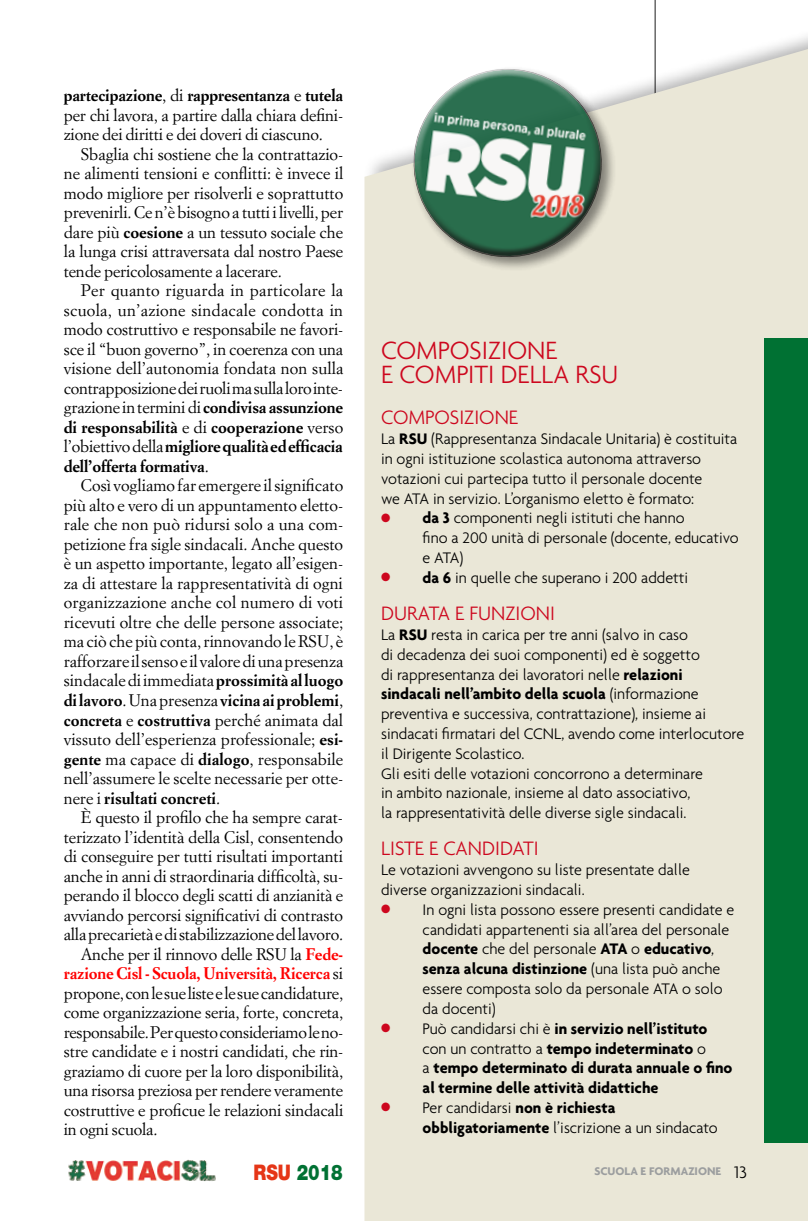
<style>
.page{position:relative;width:808px;height:1221px;background:#fff}
.page>*{position:absolute;margin:0;border:0;box-sizing:border-box;transform-origin:0 0}
.t1{font:300 27px/24px "Agenda";color:#cd071e}
.t2{font:900 21.45px "Helvetica Neue";color:#007133;scale:.8 1}
.t3{font:300 21px "Agenda";color:#cd071e}
.t4{font:16.5px/19.5px "Simoncini Garamond";letter-spacing:-.01em;color:#000;text-align:justify}
.t5{font:300 16.5px/19.8px "Agenda";color:#000}
.t6{font:700 16.5px/19.8px "Agenda";color:#000}
.t7{font:700 16.5px "Simoncini Garamond";letter-spacing:-.01em;color:#f00}
.t8{font:700 12px "Agenda";color:#9c9e9f}
.s1{font-weight:700}
.s2{font-weight:700;color:#f00}
.s3{font-weight:400;color:#000}
.s4{color:#e53517}
.s5{color:#cd071e}
.s6{font-weight:300}
.s7{font-weight:300;font-size:18px;color:#000}
</style>
<div class="page">
<hr style="left:655px;top:0;width:1px;height:1135px;background:#000">
<img style="left:68px;top:1159px;width:148px;height:22px">
<div style="left:362px;top:19px;width:446px;height:1201px;background:#fff"></div>
<div style="left:364px;top:49px;width:444px;height:1171px;background:#eae7d7"></div>
<div style="left:411px;top:66px;width:206px;height:206px;background:#000;opacity:.5"></div>
<svg style="left:405px;top:57px;width:206px;height:213px"></svg>
<div style="left:765px;top:338px;width:43px;height:804px;background:#007133"></div>
<p class="t4" style="left:64px;top:85px;width:281px"><span class="s1">partecipazione</span>, di <span class="s1">rappresentanza</span> e <span class="s1">tutela </span>per chi lavora, a partire dalla chiara defini&shy;zione dei diritti e dei doveri di ciascuno.</p>
<p class="t4" style="left:64px;top:144px;width:281px;text-indent:17px">Sbaglia chi sostiene che la contrattazio&shy;ne alimenti tensioni e conflitti: è invece il modo migliore per risolverli e soprattutto prevenirli. Ce n’è bisogno a tutti i livelli, per dare più <span class="s1">coesione</span> a un tessuto sociale che la lunga crisi attraversata dal nostro Paese tende pericolosamente a lacerare.</p>
<p class="t4" style="left:64px;top:280px;width:281px;text-indent:17px">Per quanto riguarda in particolare la scuola, un’azione sindacale condotta in modo costruttivo e responsabile ne favori&shy;sce il “buon governo”, in coerenza con una visione dell’autonomia fondata non sulla contrapposizione dei ruoli ma sulla loro inte&shy;grazione in termini di <span class="s1">condivisa assunzione di responsabilità</span> e di <span class="s1">cooperazione</span> verso l’obiettivo della <span class="s1">migliore qualità ed efficacia dell’offerta formativa</span>.</p>
<p class="t4" style="left:64px;top:475px;width:281px;text-indent:17px">Così vogliamo far emergere il significato più alto e vero di un appuntamento eletto&shy;rale che non può ridursi solo a una com&shy;petizione fra sigle sindacali. Anche questo è un aspetto importante, legato all’esigen&shy;za di attestare la rappresentatività di ogni organizzazione anche col numero di voti ricevuti oltre che delle persone associate; ma ciò che più conta, rinnovando le RSU, è rafforzare il senso e il valore di una presenza sindacale di immediata <span class="s1">prossimità al luogo di lavoro</span>. Una presenza <span class="s1">vicina ai problemi</span>, <span class="s1">concreta</span> e <span class="s1">costruttiva</span> perché animata dal vissuto dell’esperienza professionale; <span class="s1">esi&shy;gente</span> ma capace di <span class="s1">dialogo</span>, responsabile nell’assumere le scelte necessarie per otte&shy;nere i <span class="s1">risultati concreti</span>.</p>
<p class="t4" style="left:81px;top:807px;width:264px">È questo il profilo che ha sempre carat-</p>
<p class="t4" style="left:64px;top:826px;width:281px">terizzato l’identità della Cisl, consentendo</p>
<p class="t4" style="left:64px;top:846px;width:281px">di conseguire per tutti risultati importanti</p>
<p class="t4" style="left:64px;top:865px;width:281px">anche in anni di straordinaria difficoltà, su-</p>
<p class="t4" style="left:64px;top:885px;width:281px">perando il blocco degli scatti di anzianità e</p>
<p class="t4" style="left:64px;top:904px;width:281px">avviando percorsi significativi di contrasto</p>
<p class="t4" style="left:64px;top:924px;width:281px">alla precarietà e di stabilizzazione del lavoro.</p>
<p class="t4" style="left:81px;top:943px;width:264px">Anche per il rinnovo delle RSU la <span class="s2">Fede-</span></p>
<p class="t7" style="left:64px;top:963px;width:281px">razione Cisl - Scuola, Università, Ricerca <span class="s3">si</span></p>
<p class="t4" style="left:64px;top:982px;width:281px">propone, con le sue liste e le sue candidature,</p>
<p class="t4" style="left:64px;top:1002px;width:281px">come organizzazione seria, forte, concreta,</p>
<p class="t4" style="left:64px;top:1021px;width:281px">responsabile. Per questo consideriamo le no-</p>
<p class="t4" style="left:64px;top:1041px;width:281px">stre candidate e i nostri candidati, che rin-</p>
<p class="t4" style="left:64px;top:1060px;width:281px">graziamo di cuore per la loro disponibilità,</p>
<p class="t4" style="left:64px;top:1080px;width:281px">una risorsa preziosa per rendere veramente</p>
<p class="t4" style="left:64px;top:1099px;width:281px">costruttive e proficue le relazioni sindacali</p>
<p class="t4" style="left:64px;top:1119px;width:95px">in ogni scuola.</p>
<h2 class="t2" style="left:254px;top:1159px;width:113px"><span class="s4">RSU</span> 2018</h2>
<h1 class="t1" style="left:381px;top:338px;width:239px">COMPOSIZIONE<br>E COMPITI DELLA RSU</h1>
<p class="t3" style="left:381px;top:405px;width:139px">COMPOSIZIONE</p>
<p class="t5" style="left:381px;top:428px;width:358px">La <span class="s1">RSU</span> (Rappresentanza Sindacale Unitaria) è costituita in ogni istituzione scolastica autonoma attraverso votazioni cui partecipa tutto il personale docente<br>we ATA in servizio. L’organismo eletto è formato:</p>
<p class="t5" style="left:423px;top:508px;width:318px;text-indent:-42px"><span class="s5">●</span> <span class="s1">da 3</span> componenti negli istituti che hanno<br>fino a 200 unità di personale (docente, educativo e ATA)</p>
<p class="t5" style="left:381px;top:567px;width:309px"><span class="s5">●</span> <span class="s1">da 6</span> in quelle che superano i 200 addetti</p>
<p class="t3" style="left:381px;top:601px;width:175px">DURATA E FUNZIONI</p>
<p class="t5" style="left:381px;top:624px;width:365px">La <span class="s1">RSU</span> resta in carica per tre anni (salvo in caso<br>di decadenza dei suoi componenti) ed è soggetto<br>di rappresentanza dei lavoratori nelle <span class="s1">relazioni sindacali nell’ambito della scuola</span> (informazione preventiva e successiva, contrattazione), insieme ai sindacati firmatari del CCNL, avendo come interlocutore il Dirigente Scolastico.<br>Gli esiti delle votazioni concorrono a determinare<br>in ambito nazionale, insieme al dato associativo,<br>la rappresentatività delle diverse sigle sindacali.</p>
<p class="t3" style="left:381px;top:836px;width:159px">LISTE E CANDIDATI</p>
<p class="t5" style="left:381px;top:859px;width:310px">Le votazioni avvengono su liste presentate dalle diverse organizzazioni sindacali.</p>
<p class="t5" style="left:423px;top:899px;width:313px;text-indent:-42px"><span class="s5">●</span> In ogni lista possono essere presenti candidate e candidati appartenenti sia all’area del personale <span class="s1">docente</span> che del personale <span class="s1">ATA</span> o <span class="s1">educativo</span>, <span class="s1">senza alcuna distinzione</span> (una lista può anche essere composta solo da personale ATA o solo da docenti)</p>
<p class="t6" style="left:423px;top:1018px;width:311px;text-indent:-42px"><span class="s5">●</span> <span class="s6">Può candidarsi chi è</span> in servizio nell’istituto <span class="s6">con un contratto a</span> tempo indeterminato <span class="s6">o<br>a</span> tempo determinato di durata annuale o fino al termine delle attività didattiche</p>
<p class="t5" style="left:423px;top:1097px;width:297px;text-indent:-42px"><span class="s5">●</span> Per candidarsi <span class="s1">non è richiesta obbligatoriamente</span> l’iscrizione a un sindacato</p>
<p class="t8" style="left:594px;top:1163px;width:154px">SCUOLA E FORMAZIONE <span class="s7">13</span></p>
</div>
